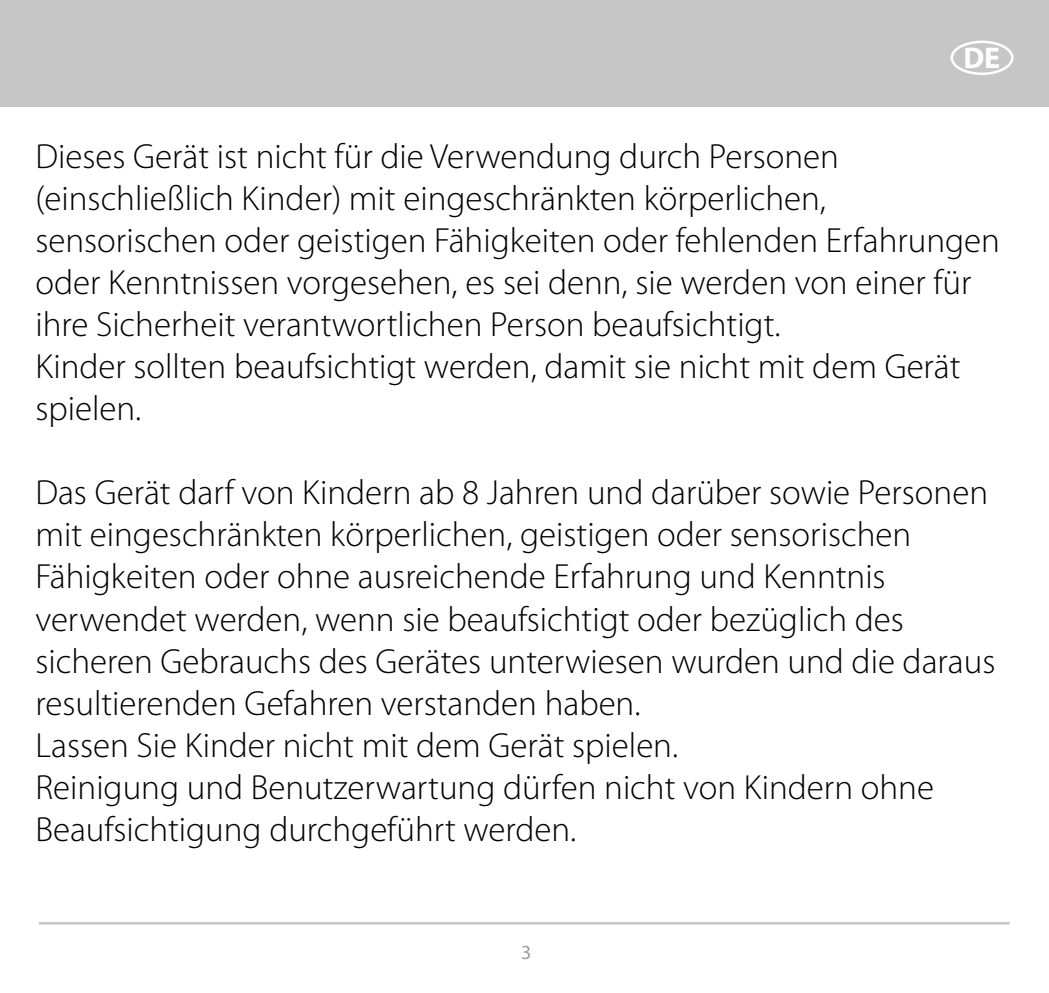
<style>
.page{position:relative;width:1049px;height:993px;background:#fff}
.page>*{position:absolute;margin:0;border:0;box-sizing:border-box;transform-origin:0 0}
.t1{font:300 35px/42px "Myriad Pro";color:#000}
.t2{font:700 30px "Myriad Pro";color:#fff}
.t3{font:20px "Myriad Pro";color:#9d9d9c}
</style>
<div class="page">
<div style="left:0;top:0;width:1049px;height:106px;background:#c6c6c6"></div>
<hr style="left:39px;top:921px;width:971px;height:3px;background:#c6c6c6">
<div style="left:950px;top:41px;width:63px;height:34px;border:2px solid #fff;border-radius:50%"></div>
<p class="t2" style="left:963px;top:38px;width:38px">DE</p>
<p class="t1" style="left:35px;top:136px;width:966px">Dieses Gerät ist nicht für die Verwendung durch Personen (einschließlich Kinder) mit eingeschränkten körperlichen, sensorischen oder geistigen Fähigkeiten oder fehlenden Erfahrungen oder Kenntnissen vorgesehen, es sei denn, sie werden von einer für ihre Sicherheit verantwortlichen Person beaufsichtigt.<br>Kinder sollten beaufsichtigt werden, damit sie nicht mit dem Gerät spielen.</p>
<p class="t1" style="left:35px;top:472px;width:961px">Das Gerät darf von Kindern ab 8 Jahren und darüber sowie Personen mit eingeschränkten körperlichen, geistigen oder sensorischen Fähigkeiten oder ohne ausreichende Erfahrung und Kenntnis verwendet werden, wenn sie beaufsichtigt oder bezüglich des sicheren Gebrauchs des Gerätes unterwiesen wurden und die daraus resultierenden Gefahren verstanden haben.<br>Lassen Sie Kinder nicht mit dem Gerät spielen.<br>Reinigung und Benutzerwartung dürfen nicht von Kindern ohne Beaufsichtigung durchgeführt werden.</p>
<p class="t3" style="left:521px;top:939px;width:12px">3</p>
</div>
